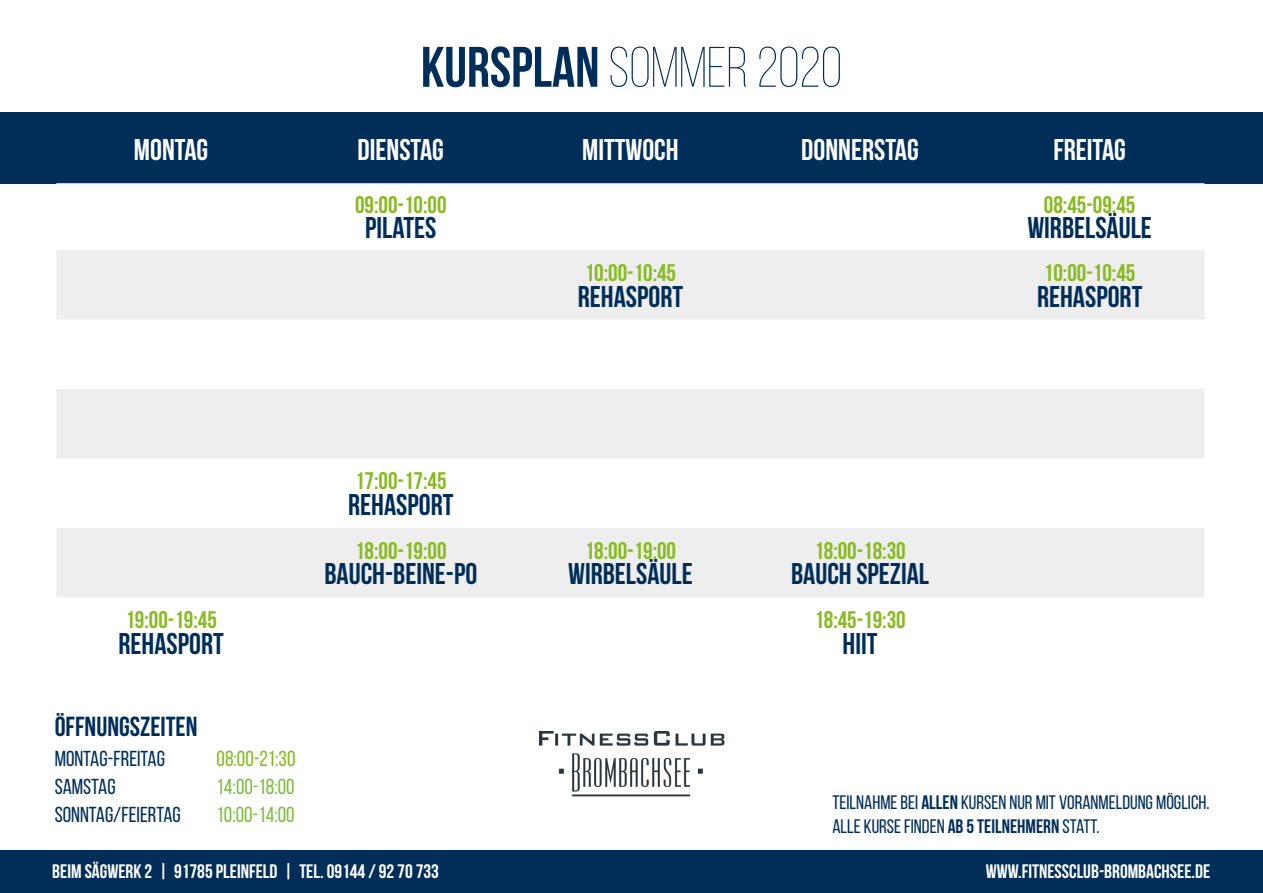
<style>
.page{position:relative;width:1263px;height:893px;background:#fff}
.page>*{position:absolute;margin:0;border:0;box-sizing:border-box;transform-origin:0 0}
.t1{font:300 57px "Bebas Neue";color:#002e59}
.t2{font:700 30px "Bebas Neue";color:#002e59}
.t3{font:700 30px "Bebas Neue";color:#fff}
.t4{font:700 27.6px "Bebas Neue";color:#002e59}
.t5{font:700 24px "Bebas Neue";color:#89ba21}
.t6{font:21.6px "Bebas Neue";color:#002e59}
.t7{font:21.6px "Bebas Neue";color:#7fbf41}
.t8{font:21.6px "Bebas Neue";color:#89ba21}
.t9{font:19.5px "Bebas Neue";color:#002e59}
.t10{font:700 19.5px "Bebas Neue";color:#fff}
.s1{font-weight:700}
</style>
<div class="page">
<div style="left:0;top:112px;width:1263px;height:71px;background:#002e59"></div>
<svg style="left:56px;top:183px;width:1148px;height:1px"></svg>
<svg style="left:56px;top:250px;width:1148px;height:347px;fill:#eeeeef"></svg>
<img style="left:539px;top:731px;width:186px;height:65px">
<div style="left:0;top:850px;width:1263px;height:43px;background:#002e59"></div>
<p class="t1" style="left:421px;top:37px;width:423px"><span class="s1">KURSPLAN</span> SOMMER 2020</p>
<p class="t3" style="left:134px;top:133px;width:76px">MONTAG</p>
<p class="t3" style="left:358px;top:133px;width:88px">DIENSTAG</p>
<p class="t3" style="left:582px;top:133px;width:98px">MITTWOCH</p>
<p class="t3" style="left:801px;top:133px;width:119px">DONNERSTAG</p>
<p class="t3" style="left:1053px;top:133px;width:74px">FREITAG</p>
<p class="t5" style="left:355px;top:191px;width:93px">09:00-10:00</p>
<p class="t2" style="left:365px;top:212px;width:73px">PILATES</p>
<p class="t5" style="left:1044px;top:191px;width:93px">08:45-09:45</p>
<p class="t2" style="left:1027px;top:212px;width:126px">WIRBELSÄULE</p>
<p class="t5" style="left:125px;top:607px;width:93px">19:00-19:45</p>
<p class="t2" style="left:119px;top:627px;width:107px">REHASPORT</p>
<p class="t4" style="left:55px;top:712px;width:144px">ÖFFNUNGSZEITEN</p>
<p class="t6" style="left:55px;top:747px;width:112px">MONTAG-FREITAG</p>
<p class="t8" style="left:217px;top:747px;width:80px">08:00-21:30</p>
<p class="t6" style="left:55px;top:774px;width:62px">SAMSTAG</p>
<p class="t7" style="left:217px;top:774px;width:79px">14:00-18:00</p>
<p class="t6" style="left:55px;top:802px;width:128px">SONNTAG/FEIERTAG</p>
<p class="t7" style="left:217px;top:802px;width:79px">10:00-14:00</p>
<p class="t5" style="left:355px;top:468px;width:93px">17:00-17:45</p>
<p class="t2" style="left:348px;top:488px;width:107px">REHASPORT</p>
<p class="t5" style="left:355px;top:537px;width:93px">18:00-19:00</p>
<p class="t2" style="left:324px;top:558px;width:154px">BAUCH-BEINE-PO</p>
<p class="t5" style="left:585px;top:260px;width:93px">10:00-10:45</p>
<p class="t2" style="left:578px;top:280px;width:107px">REHASPORT</p>
<p class="t5" style="left:585px;top:537px;width:93px">18:00-19:00</p>
<p class="t2" style="left:568px;top:558px;width:126px">WIRBELSÄULE</p>
<p class="t5" style="left:814px;top:537px;width:93px">18:00-18:30</p>
<p class="t2" style="left:791px;top:558px;width:140px">BAUCH SPEZIAL</p>
<p class="t5" style="left:814px;top:607px;width:93px">18:45-19:30</p>
<p class="t2" style="left:843px;top:627px;width:36px">HIIT</p>
<p class="t5" style="left:1044px;top:260px;width:93px">10:00-10:45</p>
<p class="t2" style="left:1037px;top:280px;width:107px">REHASPORT</p>
<p class="t9" style="left:832px;top:792px;width:378px">TEILNAHME BEI <span class="s1">ALLEN</span> KURSEN NUR MIT VORANMELDUNG MÖGLICH.</p>
<p class="t9" style="left:832px;top:816px;width:268px">ALLE KURSE FINDEN <span class="s1">AB 5 TEILNEHMERN</span> STATT.</p>
<p class="t10" style="left:52px;top:860px;width:388px">BEIM SÄGWERK 2 | 91785 PLEINFELD | TEL. 09144 / 92 70 733</p>
<p class="t10" style="left:986px;top:860px;width:226px">WWW.FITNESSCLUB-BROMBACHSEE.DE</p>
</div>
